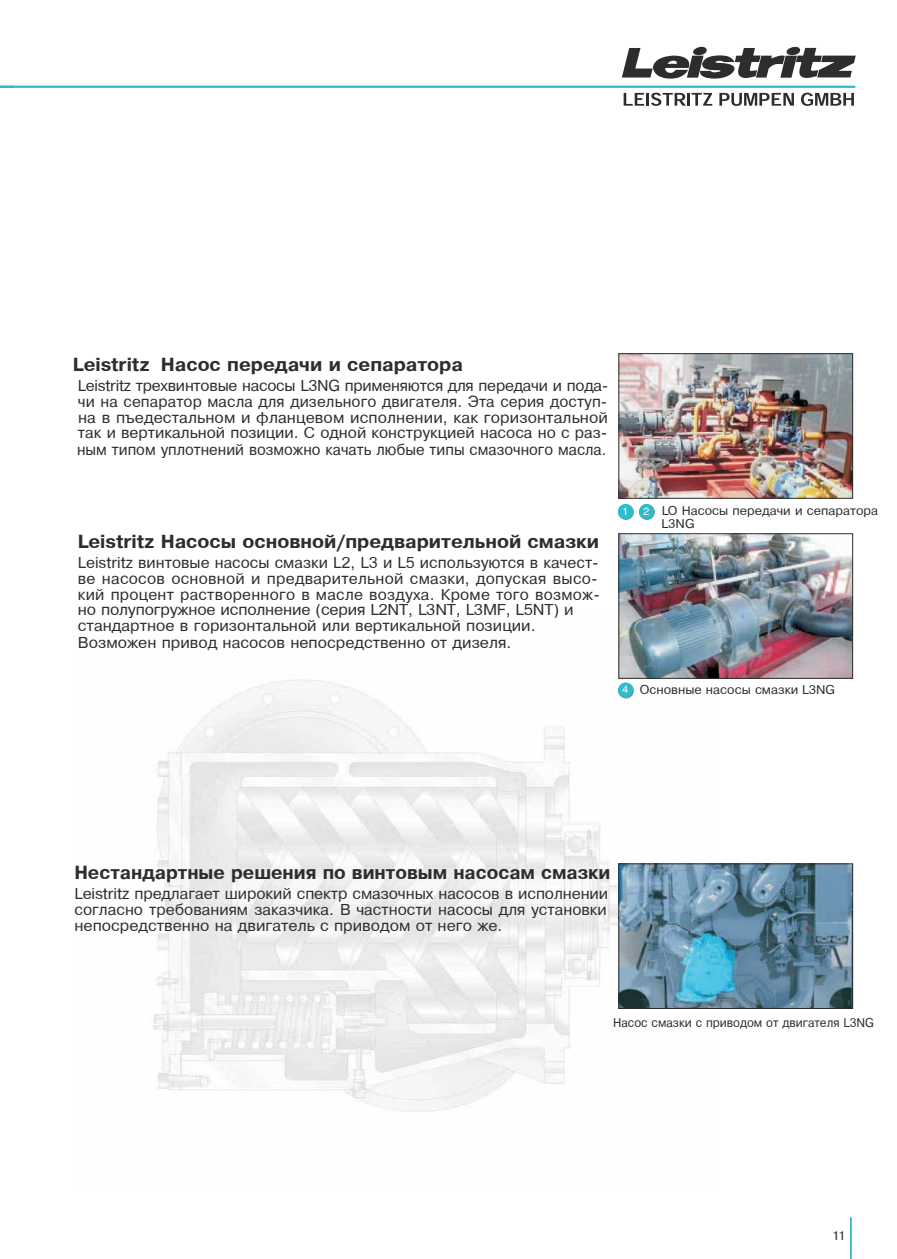
<style>
.page{position:relative;width:897px;height:1259px;background:#fff}
.page>*{position:absolute;margin:0;border:0;box-sizing:border-box;transform-origin:0 0}
.t1{font:700 18px "Pragmatica";color:#2c2d2d}
.t2{font:15px/15.8px "Pragmatica";color:#2c2d2d;text-align:justify}
.t3{font:15px "Pragmatica";color:#2c2d2d;scale:.94 1}
.t4{font:12px/12.6px "Pragmatica";color:#2c2d2d}
.t5{font:12px "Pragmatica";color:#2c2d2d;scale:.92 1}
.t6{font:10.5px "AG Helvetica";color:#fff}
</style>
<div class="page">
<img style="left:153px;top:612px;width:563px;height:500px">
<hr style="left:850px;top:1217px;width:2px;height:41px;background:#2cbcca">
<img style="left:621px;top:865px;width:230px;height:141px">
<div style="left:619px;top:863px;width:234px;height:145px;border:1px solid #2c2d2d"></div>
<img style="left:621px;top:535px;width:230px;height:141px">
<div style="left:619px;top:533px;width:234px;height:145px;border:1px solid #2c2d2d"></div>
<img style="left:621px;top:355px;width:230px;height:141px">
<div style="left:619px;top:353px;width:234px;height:145px;border:1px solid #2c2d2d"></div>
<svg style="left:618px;top:504px;width:16px;height:16px"></svg>
<div style="left:618px;top:504px;width:15px;height:15px;background:#2cbcca;border-radius:50%"></div>
<svg style="left:639px;top:504px;width:16px;height:16px"></svg>
<div style="left:639px;top:504px;width:15px;height:15px;background:#2cbcca;border-radius:50%"></div>
<div style="left:618px;top:682px;width:15px;height:16px;background:#2cbcca;border-radius:50%"></div>
<svg style="left:622px;top:46px;width:234px;height:33px"></svg>
<svg style="left:624px;top:93px;width:88px;height:13px"></svg>
<svg style="left:719px;top:93px;width:75px;height:13px"></svg>
<svg style="left:801px;top:93px;width:53px;height:13px"></svg>
<hr style="left:0;top:86px;width:855px;height:2px;background:#2cbcca">
<p class="t1" style="left:73px;top:357px;width:392px">Leistritz Насос передачи и сепаратора</p>
<p class="t2" style="left:78px;top:379px;width:532px">Leistritz трехвинтовые насосы L3NG применяются для передачи и пода&shy;чи на сепаратор масла для дизельного двигателя. Эта серия доступ&shy;на в пъедестальном и фланцевом исполнении, как горизонтальной так и вертикальной позиции. С одной конструкцией насоса но с раз-</p>
<p class="t3" style="left:77px;top:443px;width:565px">ным типом уплотнений возможно качать любые типы смазочного масла.</p>
<p class="t1" style="left:78px;top:534px;width:522px">Leistritz Насосы основной/предварительной смазки</p>
<p class="t2" style="left:78px;top:556px;width:524px;text-align:left">Leistritz винтовые насосы смазки L2, L3 и L5 используются в качест&shy;ве насосов основной и предварительной смазки, допуская высо&shy;кий процент растворенного в масле воздуха. Кроме того возмож&shy;но полупогружное исполнение (серия L2NT, L3NT, L3MF, L5NT) и стандартное в горизонтальной или вертикальной позиции.</p>
<p class="t2" style="left:78px;top:636px;width:435px">Возможен привод насосов непосредственно от дизеля.</p>
<p class="t6" style="left:623px;top:507px;width:7px">1</p>
<p class="t6" style="left:644px;top:507px;width:7px">2</p>
<p class="t4" style="left:661px;top:505px;width:218px">LO Насосы передачи и сепаратора<br>L3NG</p>
<p class="t6" style="left:623px;top:685px;width:7px">4</p>
<p class="t4" style="left:640px;top:684px;width:197px">Основные насосы смазки L3NG</p>
<p class="t1" style="left:74px;top:865px;width:537px">Нестандартные решения по винтовым насосам смазки</p>
<p class="t2" style="left:74px;top:887px;width:535px">Leistritz предлагает широкий спектр смазочных насосов в исполнении согласно требованиям заказчика. В частности насосы для установки непосредственно на двигатель с приводом от него же.</p>
<p class="t5" style="left:613px;top:1018px;width:285px">Насос смазки с приводом от двигателя L3NG</p>
<p class="t4" style="left:832px;top:1230px;width:15px">11</p>
</div>
